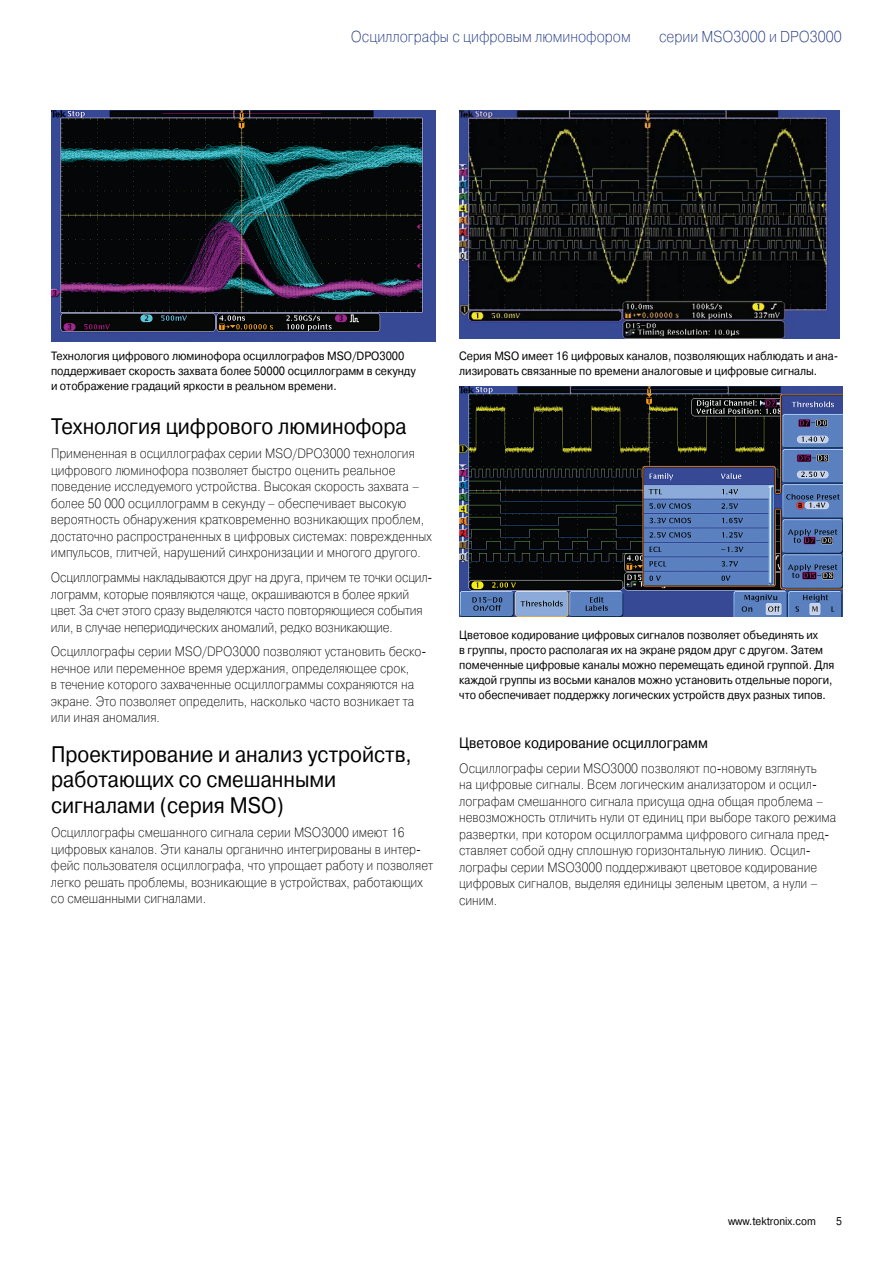
<style>
.page{position:relative;width:893px;height:1263px;background:#fff}
.page>*{position:absolute;margin:0;border:0;box-sizing:border-box;transform-origin:0 0}
.t1{font:22.5px/25.5px "Pragmatica C";color:#000;scale:.9 1}
.t2{font:15.75px "Pragmatica Light C";color:#1a3281;scale:.9 1}
.t3{font:15px "Pragmatica C";color:#000;scale:.9 1}
.t4{font:13.5px/16.5px "Pragmatica Light C";color:#000;scale:.9 1}
.t5{font:12px/15px "Pragmatica C";color:#000;scale:.9 1}
.t6{font:11.25px "Pragmatica C";color:#000;scale:.9 1}
</style>
<div class="page">
<img style="left:51px;top:111px;width:385px;height:230px">
<img style="left:459px;top:111px;width:380px;height:228px">
<img style="left:459px;top:387px;width:383px;height:230px">
<p class="t2" style="left:351px;top:28px;width:312px">Осциллографы с цифровым люминофором</p>
<p class="t2" style="left:659px;top:28px;width:205px">серии MSO3000 и DPO3000</p>
<p class="t5" style="left:51px;top:349px;width:407px">Технология цифрового люминофора осциллографов MSO/DPO3000 поддерживает скорость захвата более 50000 осциллограмм в секунду и отображение градаций яркости в реальном времени.</p>
<p class="t5" style="left:459px;top:349px;width:423px">Серия MSO имеет 16 цифровых каналов, позволяющих наблюдать и ана&shy;лизировать связанные по времени аналоговые и цифровые сигналы.</p>
<h1 class="t1" style="left:51px;top:414px;width:397px">Технология цифрового люминофора</h1>
<p class="t4" style="left:51px;top:446px;width:424px">Примененная в осциллографах серии MSO/DPO3000 технология цифрового люминофора позволяет быстро оценить реальное поведение исследуемого устройства. Высокая скорость захвата – более 50 000 осциллограмм в секунду – обеспечивает высокую вероятность обнаружения кратковременно возникающих проблем, достаточно распространенных в цифровых системах: поврежденных импульсов, глитчей, нарушений синхронизации и многого другого.</p>
<p class="t4" style="left:51px;top:569px;width:426px">Осциллограммы накладываются друг на друга, причем те точки осцил&shy;лограмм, которые появляются чаще, окрашиваются в более яркий цвет. За счет этого сразу выделяются часто повторяющиеся события или, в случае непериодических аномалий, редко возникающие.</p>
<p class="t4" style="left:51px;top:643px;width:419px">Осциллографы серии MSO/DPO3000 позволяют установить беско&shy;нечное или переменное время удержания, определяющее срок,<br>в течение которого захваченные осциллограммы сохраняются на экране. Это позволяет определить, насколько часто возникает та или иная аномалия.</p>
<h1 class="t1" style="left:51px;top:742px;width:402px">Проектирование и анализ устройств, работающих со смешанными сигналами (серия MSO)</h1>
<p class="t4" style="left:51px;top:824px;width:426px">Осциллографы смешанного сигнала серии MSO3000 имеют 16 цифровых каналов. Эти каналы органично интегрированы в интер&shy;фейс пользователя осциллографа, что упрощает работу и позволяет легко решать проблемы, возникающие в устройствах, работающих со смешанными сигналами.</p>
<p class="t5" style="left:459px;top:627px;width:418px">Цветовое кодирование цифровых сигналов позволяет объединять их<br>в группы, просто располагая их на экране рядом друг с другом. Затем помеченные цифровые каналы можно перемещать единой группой. Для каждой группы из восьми каналов можно установить отдельные пороги, что обеспечивает поддержку логических устройств двух разных типов.</p>
<p class="t3" style="left:459px;top:735px;width:278px">Цветовое кодирование осциллограмм</p>
<p class="t4" style="left:459px;top:760px;width:421px">Осциллографы серии MSO3000 позволяют по-новому взглянуть<br>на цифровые сигналы. Всем логическим анализатором и осцил&shy;лографам смешанного сигнала присуща одна общая проблема – невозможность отличить нули от единиц при выборе такого режима развертки, при котором осциллограмма цифрового сигнала пред&shy;ставляет собой одну сплошную горизонтальную линию. Осцил&shy;лографы серии MSO3000 поддерживают цветовое кодирование цифровых сигналов, выделяя единицы зеленым цветом, а нули – синим.</p>
<p class="t6" style="left:728px;top:1215px;width:99px">www.tektronix.com</p>
<p class="t6" style="left:836px;top:1215px;width:8px">5</p>
</div>
